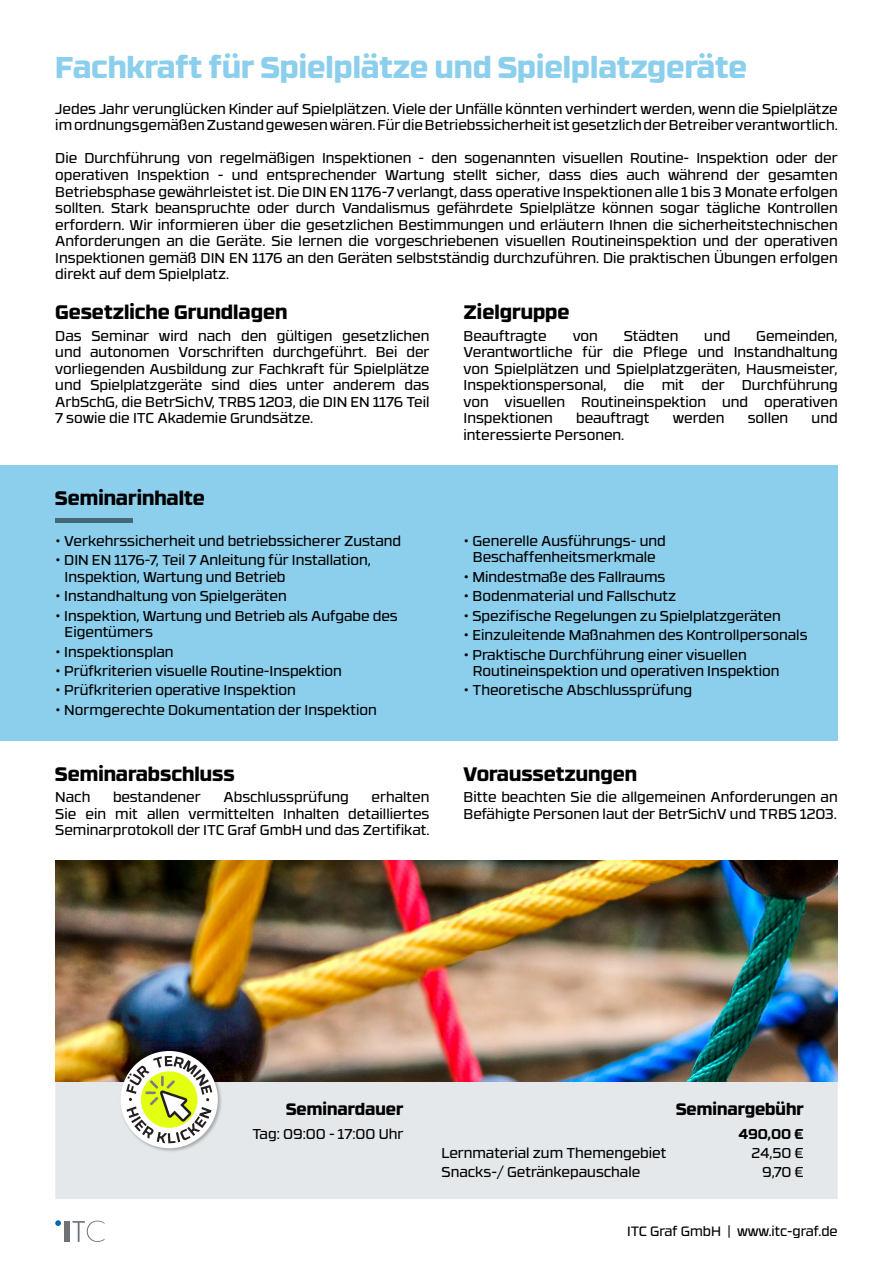
<style>
.page{position:relative;width:893px;height:1263px;background:#fff}
.page>*{position:absolute;margin:0;border:0;box-sizing:border-box;transform-origin:0 0}
.Title_33pt{font:800 30px "RB No 3.1";color:#8bcfed}
.Paragraph_Style_1{font:800 19.5px "RB No 3.1";color:#000}
.Paragraph_Style_1-2{font:800 16.5px "RB No 3.1";color:#000}
.Basic_font{font:14.25px/16.5px "RB No 3.1";color:#000}
.t1{font:700 14.25px "RB No 3.1";color:#000}
.t2{font:13.5px "RB No 3.1";color:#000}
</style>
<div class="page">
<div style="left:55px;top:1081px;width:783px;height:118px;background:#e5e8ea"></div>
<div style="left:0;top:465px;width:838px;height:276px;background:#8bcfed"></div>
<hr style="left:55px;top:518px;width:78px;height:4px;background:#456877">
<img style="left:55px;top:861px;width:783px;height:220px">
<img style="left:118px;top:1049px;width:105px;height:105px">
<div style="left:121px;top:1051px;width:97px;height:97px;background:#fff;border-radius:50%"></div>
<svg style="left:126px;top:1056px;width:86px;height:87px"></svg>
<svg style="left:73px;top:1220px;width:32px;height:22px"></svg>
<div style="left:64px;top:1221px;width:6px;height:21px;background:#6e7277"></div>
<svg style="left:55px;top:1220px;width:6px;height:6px"></svg>
<p class="Title_33pt" style="left:55px;top:42px;width:693px">Fachkraft für Spielplätze und Spielplatzgeräte</p>
<p class="Basic_font" style="left:55px;top:100px;width:784px">Jedes Jahr verunglücken Kinder auf Spielplätzen. Viele der Unfälle könnten verhindert werden, wenn die Spielplätze im ordnungsgemäßen Zustand gewesen wären. Für die Betriebssicherheit ist gesetzlich der Betreiber verantwortlich.</p>
<p class="Basic_font" style="left:55px;top:149px;width:784px;text-align:justify">Die Durchführung von regelmäßigen Inspektionen - den sogenannten visuellen Routine- Inspektion oder der operativen Inspektion - und entsprechender Wartung stellt sicher, dass dies auch während der gesamten Betriebsphase gewährleistet ist. Die DIN EN 1176-7 verlangt, dass operative Inspektionen alle 1 bis 3 Monate erfolgen sollten. Stark beanspruchte oder durch Vandalismus gefährdete Spielplätze können sogar tägliche Kontrollen erfordern. Wir informieren über die gesetzlichen Bestimmungen und erläutern Ihnen die sicherheitstechnischen Anforderungen an die Geräte. Sie lernen die vorgeschriebenen visuellen Routineinspektion und der operativen Inspektionen gemäß DIN EN 1176 an den Geräten selbstständig durchzuführen. Die praktischen Übungen erfolgen direkt auf dem Spielplatz.</p>
<p class="Paragraph_Style_1" style="left:55px;top:296px;width:234px">Gesetzliche Grundlagen</p>
<p class="Basic_font" style="left:55px;top:326px;width:376px;text-align:justify">Das Seminar wird nach den gültigen gesetzlichen und autonomen Vorschriften durchgeführt. Bei der vorliegenden Ausbildung zur Fachkraft für Spielplätze und Spielplatzgeräte sind dies unter anderem das ArbSchG, die BetrSichV, TRBS 1203, die DIN EN 1176 Teil 7 sowie die ITC Akademie Grundsätze.</p>
<p class="Paragraph_Style_1" style="left:55px;top:482px;width:151px">Seminarinhalte</p>
<p class="Basic_font" style="left:55px;top:531px;width:348px">• Verkehrssicherheit und betriebssicherer Zustand</p>
<p class="Basic_font" style="left:65px;top:551px;width:308px;text-indent:-9px">• DIN EN 1176-7, Teil 7 Anleitung für Installation,<br>Inspektion, Wartung und Betrieb</p>
<p class="Basic_font" style="left:55px;top:587px;width:233px">• Instandhaltung von Spielgeräten</p>
<p class="Basic_font" style="left:65px;top:606px;width:335px;text-indent:-9px">• Inspektion, Wartung und Betrieb als Aufgabe des<br>Eigentümers</p>
<p class="Basic_font" style="left:55px;top:642px;width:120px">• Inspektionsplan</p>
<p class="Basic_font" style="left:55px;top:662px;width:288px">• Prüfkriterien visuelle Routine-Inspektion</p>
<p class="Basic_font" style="left:55px;top:681px;width:242px">• Prüfkriterien operative Inspektion</p>
<p class="Basic_font" style="left:55px;top:701px;width:323px">• Normgerechte Dokumentation der Inspektion</p>
<p class="Paragraph_Style_1" style="left:463px;top:296px;width:107px">Zielgruppe</p>
<p class="Basic_font" style="left:463px;top:326px;width:85px">Beauftragte</p>
<p class="Basic_font" style="left:573px;top:326px;width:27px">von</p>
<p class="Basic_font" style="left:624px;top:326px;width:56px">Städten</p>
<p class="Basic_font" style="left:704px;top:326px;width:28px">und</p>
<p class="Basic_font" style="left:463px;top:326px;width:376px;text-align:justify;text-indent:293px">Gemeinden, Verantwortliche für die Pflege und Instandhaltung von Spielplätzen und Spielplatzgeräten, Hausmeister, Inspektionspersonal, die mit der Durchführung von visuellen Routineinspektion und operativen Inspektionen</p>
<p class="Basic_font" style="left:576px;top:409px;width:75px">beauftragt</p>
<p class="Basic_font" style="left:673px;top:409px;width:53px">werden</p>
<p class="Basic_font" style="left:748px;top:409px;width:42px">sollen</p>
<p class="Basic_font" style="left:812px;top:409px;width:28px">und</p>
<p class="Basic_font" style="left:463px;top:425px;width:162px">interessierte Personen.</p>
<p class="Basic_font" style="left:463px;top:531px;width:204px;text-align:center">• Generelle Ausführungs- und<br>Beschaffenheitsmerkmale</p>
<p class="Basic_font" style="left:463px;top:567px;width:203px">• Mindestmaße des Fallraums</p>
<p class="Basic_font" style="left:463px;top:587px;width:214px">• Bodenmaterial und Fallschutz</p>
<p class="Basic_font" style="left:463px;top:606px;width:319px">• Spezifische Regelungen zu Spielplatzgeräten</p>
<p class="Basic_font" style="left:463px;top:626px;width:346px">• Einzuleitende Maßnahmen des Kontrollpersonals</p>
<p class="Basic_font" style="left:473px;top:645px;width:308px;text-indent:-9px">• Praktische Durchführung einer visuellen<br>Routineinspektion und operativen Inspektion</p>
<p class="Basic_font" style="left:463px;top:681px;width:230px">• Theoretische Abschlussprüfung</p>
<p class="Paragraph_Style_1" style="left:55px;top:757px;width:181px">Seminarabschluss</p>
<p class="Paragraph_Style_1" style="left:463px;top:757px;width:175px">Voraussetzungen</p>
<p class="Basic_font" style="left:55px;top:788px;width:37px">Nach</p>
<p class="Basic_font" style="left:113px;top:788px;width:89px">bestandener</p>
<p class="Basic_font" style="left:223px;top:788px;width:127px">Abschlussprüfung</p>
<p class="Basic_font" style="left:55px;top:788px;width:376px;text-align:justify;text-indent:316px">erhalten Sie ein mit allen vermittelten Inhalten detailliertes Seminarprotokoll der ITC Graf GmbH und das Zertifikat.</p>
<p class="Basic_font" style="left:463px;top:788px;width:376px">Bitte beachten Sie die allgemeinen Anforderungen an<br>Befähigte Personen laut der BetrSichV und TRBS 1203.</p>
<p class="Paragraph_Style_1-2" style="left:286px;top:1095px;width:119px">Seminardauer</p>
<p class="Paragraph_Style_1-2" style="left:676px;top:1095px;width:129px">Seminargebühr</p>
<p class="Basic_font" style="left:252px;top:1124px;width:152px">Tag: 09:00 - 17:00 Uhr</p>
<p class="t1" style="left:739px;top:1122px;width:66px">490,00 €</p>
<p class="Basic_font" style="left:442px;top:1143px;width:226px">Lernmaterial zum Themengebiet</p>
<p class="Basic_font" style="left:751px;top:1143px;width:54px">24,50 €</p>
<p class="Basic_font" style="left:442px;top:1162px;width:200px">Snacks-/ Getränkepauschale</p>
<p class="Basic_font" style="left:762px;top:1162px;width:43px">9,70 €</p>
<p class="t2" style="left:627px;top:1221px;width:212px">ITC Graf GmbH | www.itc-graf.de</p>
</div>
